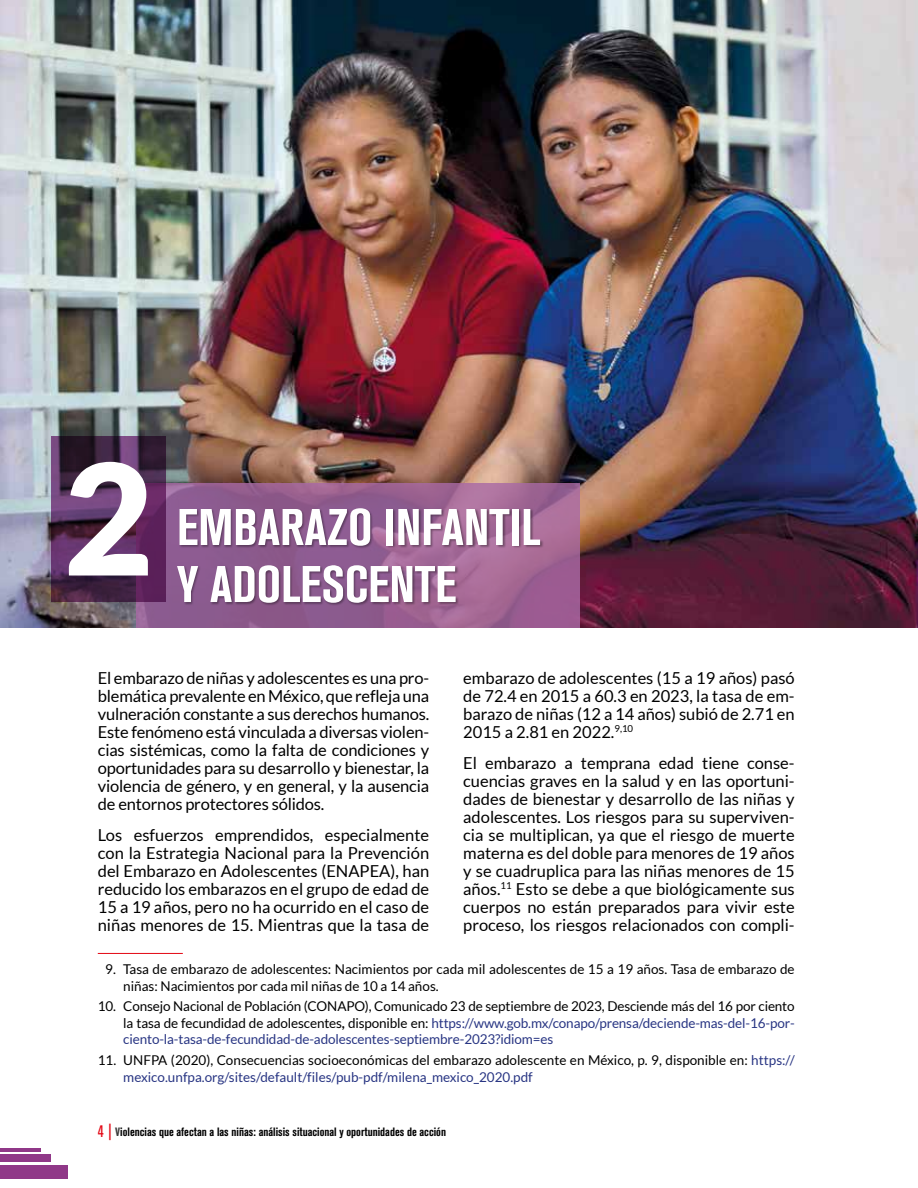
<style>
.page{position:relative;width:918px;height:1188px;background:#fff}
.page>*{position:absolute;margin:0;border:0;box-sizing:border-box;transform-origin:0 0}
.t1{font:900 154.35px "Lato";color:#fff}
.t2{font:700 condensed 51px "Akzidenz Grotesk BQ";color:#fff}
.t3{font:16.5px/18px "Lato";color:#000;text-align:justify}
.t4{font:13.5px/16.5px "Lato";color:#000}
.t5{font:700 condensed 12px "Akzidenz Grotesk BQ";color:#000}
.s1{font-weight:700}
.s2{color:#283583}
.s3{font-weight:400;font-size:16.5px;color:#e30613}
.s4{color:#3c3c3b}
</style>
<div class="page">
<hr style="left:98px;top:953px;width:85px;height:1px;background:#e30613">
<img style="left:0;top:0;width:918px;height:628px">
<svg style="left:137px;top:483px;width:443px;height:145px;background:#976091"></svg>
<div style="left:177px;top:508px;width:367px;height:98px;background:#000;opacity:.35"></div>
<svg style="left:51px;top:436px;width:115px;height:165px;background:#512a54"></svg>
<hr style="left:0;top:1148px;width:41px;height:3px;background:#903888">
<div style="left:0;top:1155px;width:51px;height:7px;background:#903888"></div>
<div style="left:0;top:1165px;width:68px;height:14px;background:#903888"></div>
<h1 class="t1" style="left:64px;top:429px;width:91px">2</h1>
<h2 class="t2" style="left:177px;top:498px;width:365px">EMBARAZO INFANTIL</h2>
<h2 class="t2" style="left:177px;top:555px;width:281px">Y ADOLESCENTE</h2>
<p class="t3" style="left:463px;top:669px;width:333px">embarazo de adolescentes (15 a 19 años) pasó de 72.4 en 2015 a 60.3 en 2023, la tasa de em&shy;barazo de niñas (12 a 14 años) subió de 2.71 en 2015 a 2.81 en 2022.<sup>9,10</sup></p>
<p class="t3" style="left:463px;top:754px;width:333px">El embarazo a temprana edad tiene conse&shy;cuencias graves en la salud y en las oportuni&shy;dades de bienestar y desarrollo de las niñas y adolescentes. Los riesgos para su superviven&shy;cia se multiplican, ya que el riesgo de muerte materna es del doble para menores de 19 años y se cuadruplica para las niñas menores de 15 años.<sup>11</sup> Esto se debe a que biológicamente sus cuerpos no están preparados para vivir este proceso, los riesgos relacionados con compli-</p>
<p class="t3" style="left:98px;top:669px;width:333px">El embarazo de niñas y adolescentes es una pro&shy;blemática prevalente en México, que refleja una vulneración constante a sus derechos humanos.<br>Este fenómeno está vinculada a diversas violen&shy;cias sistémicas, como la falta de condiciones y oportunidades para su desarrollo y bienestar, la violencia de género, y en general, y la ausencia de entornos protectores sólidos.</p>
<p class="t3" style="left:98px;top:826px;width:333px">Los esfuerzos emprendidos, especialmente con la Estrategia Nacional para la Prevención del Embarazo en Adolescentes (ENAPEA), han reducido los embarazos en el grupo de edad de 15 a 19 años, pero no ha ocurrido en el caso de niñas menores de 15. Mientras que la tasa de</p>
<p class="t4" style="left:123px;top:961px;width:673px;text-indent:-18px">9. Tasa de embarazo de adolescentes: Nacimientos por cada mil adolescentes de 15 a 19 años. Tasa de embarazo de niñas: Nacimientos por cada mil niñas de 10 a 14 años.</p>
<p class="t4" style="left:123px;top:998px;width:673px;text-align:justify;text-indent:-26px">10. Consejo Nacional de Población (CONAPO), Comunicado 23 de septiembre de 2023, Desciende más del 16 por ciento la tasa de fecundidad de adolescentes<span class="s1">,</span> disponible en: <span class="s2">https://www.gob.mx/conapo/prensa/deciende-mas-del-16-por&shy;ciento-la-tasa-de-fecundidad-de-adolescentes-septiembre-2023?idiom=es</span></p>
<p class="t4" style="left:123px;top:1052px;width:673px;text-indent:-26px">11. UNFPA (2020), Consecuencias socioeconómicas del embarazo adolescente en México, p. 9, disponible en: <span class="s2">https:// mexico.unfpa.org/sites/default/files/pub-pdf/milena_mexico_2020.pdf</span></p>
<p class="t5" style="left:98px;top:1125px;width:350px"><span class="s3">4 |</span> <span class="s4">V</span>iolencias que afectan a las niñas: análisis situacional y oportunidades de acción</p>
</div>
